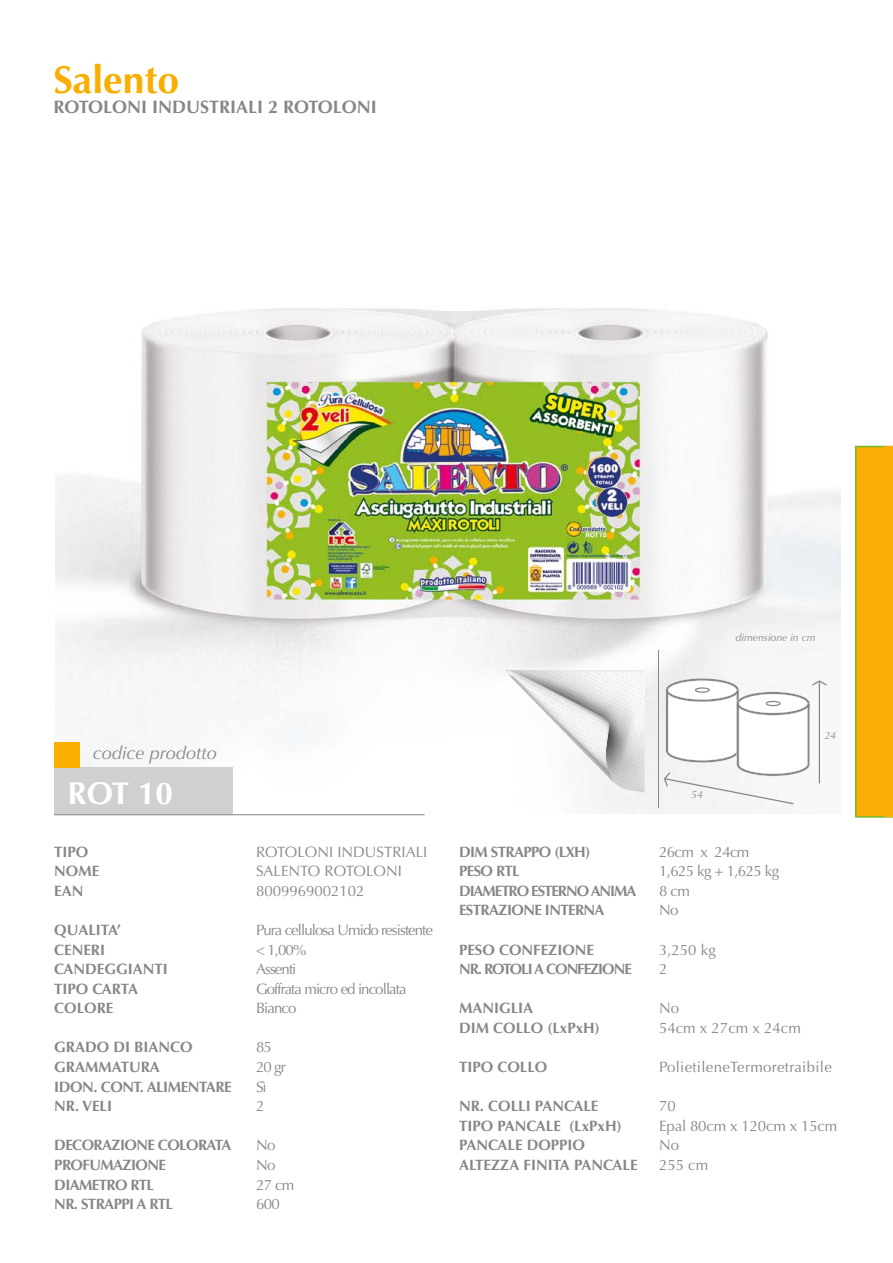
<style>
.page{position:relative;width:893px;height:1263px;background:#fff}
.page>*{position:absolute;margin:0;border:0;box-sizing:border-box;transform-origin:0 0}
.t1{font:700 39px "Optima";color:#f9ae00}
.t2{font:700 31.5px "Optima";color:#fff}
.t3{font:700 18px "Optima";color:#878787}
.t4{font:italic 18px "Optima";color:#878787}
.t5{font:700 15px/19.5px "Optima";color:#878787}
.t6{font:700 15px/19.6px "Optima";letter-spacing:-.025em;color:#878787}
.t7{font:15px/19.6px "Optima";letter-spacing:-.01em;color:#878787}
.t8{font:15px/19.6px "Optima";letter-spacing:-.06em;color:#878787}
.t9{font:15px/19.6px "Optima";letter-spacing:-.04em;color:#878787}
.t10{font:700 15px/19.6px "Optima";letter-spacing:-.07em;color:#878787}
.t11{font:15px "Optima";letter-spacing:.02em;color:#878787}
.t12{font:italic 10.5px "Optima";color:#878787}
</style>
<div class="page">
<img style="left:56px;top:308px;width:784px;height:506px">
<div style="left:54px;top:767px;width:179px;height:48px;background:#d0d0d0"></div>
<div style="left:54px;top:742px;width:25px;height:25px;background:#f9ae00"></div>
<hr style="left:54px;top:814px;width:371px;height:1px;background:#878787">
<img style="left:511px;top:784px;width:94px;height:8px">
<img style="left:511px;top:670px;width:134px;height:68px">
<img style="left:605px;top:738px;width:40px;height:54px">
<svg style="left:855px;top:446px;width:38px;height:372px"></svg>
<div style="left:884px;top:446px;width:9px;height:371px;background:#f9ae05"></div>
<hr style="left:658px;top:650px;width:1px;height:158px;background:#878787">
<svg style="left:664px;top:678px;width:162px;height:126px"></svg>
<img style="left:506px;top:671px;width:109px;height:113px">
<img style="left:509px;top:675px;width:65px;height:67px">
<img style="left:574px;top:742px;width:33px;height:33px">
<svg style="left:607px;top:775px;width:9px;height:9px"></svg>
<h1 class="t1" style="left:53px;top:57px;width:127px">Salento</h1>
<p class="t3" style="left:53px;top:96px;width:325px">ROTOLONI INDUSTRIALI 2 ROTOLONI</p>
<p class="t12" style="left:736px;top:632px;width:82px">dimensione in cm</p>
<p class="t4" style="left:93px;top:742px;width:126px">codice prodotto</p>
<h2 class="t2" style="left:67px;top:775px;width:107px">ROT 10</h2>
<p class="t5" style="left:54px;top:842px;width:47px">TIPO<br>NOME<br>EAN</p>
<p class="t5" style="left:54px;top:920px;width:115px">QUALITA’<br>CENERI<br>CANDEGGIANTI<br>TIPO CARTA<br>COLORE</p>
<p class="t5" style="left:54px;top:1038px;width:179px">GRADO DI BIANCO<br>GRAMMATURA<br>IDON. CONT. ALIMENTARE<br>NR. VELI</p>
<p class="t6" style="left:54px;top:1135px;width:179px">DECORAZIONE COLORATA<br>PROFUMAZIONE<br>DIAMETRO RTL<br>NR. STRAPPI A RTL</p>
<p class="t7" style="left:256px;top:842px;width:173px">ROTOLONI INDUSTRIALI<br>SALENTO ROTOLONI<br>8009969002102</p>
<p class="t8" style="left:256px;top:920px;width:179px">Pura cellulosa Umido resistente &lt; 1,00%<br>Assenti<br>Goffrata micro ed incollata<br>Bianco</p>
<p class="t7" style="left:256px;top:1038px;width:31px">85<br>20 gr<br>Sì<br>2</p>
<p class="t9" style="left:256px;top:1135px;width:40px">No<br>No<br>27 cm<br>600</p>
<p class="t6" style="left:459px;top:842px;width:179px">DIM STRAPPO (LXH)<br>PESO RTL<br>DIAMETRO ESTERNO ANIMA<br>ESTRAZIONE INTERNA</p>
<p class="t10" style="left:459px;top:940px;width:174px">PESO CONFEZIONE<br>NR. ROTOLI A CONFEZIONE</p>
<p class="t5" style="left:459px;top:998px;width:142px">MANIGLIA<br>DIM COLLO (LxPxH)</p>
<p class="t5" style="left:459px;top:1057px;width:90px">TIPO COLLO</p>
<p class="t5" style="left:459px;top:1096px;width:180px">NR. COLLI PANCALE<br>TIPO PANCALE (LxPxH)<br>PANCALE DOPPIO<br>ALTEZZA FINITA PANCALE</p>
<p class="t12" style="left:691px;top:788px;width:13px">54</p>
<p class="t12" style="left:824px;top:729px;width:13px">24</p>
<p class="t9" style="left:659px;top:842px;width:122px">26cm x 24cm<br>1,625 kg + 1,625 kg<br>8 cm<br>No</p>
<p class="t7" style="left:659px;top:940px;width:58px">3,250 kg<br>2</p>
<p class="t7" style="left:659px;top:998px;width:143px">No<br>54cm x 27cm x 24cm</p>
<p class="t11" style="left:659px;top:1058px;width:174px">PolietileneTermoretraibile</p>
<p class="t7" style="left:659px;top:1096px;width:180px">70<br>Epal 80cm x 120cm x 15cm<br>No<br>255 cm</p>
</div>
